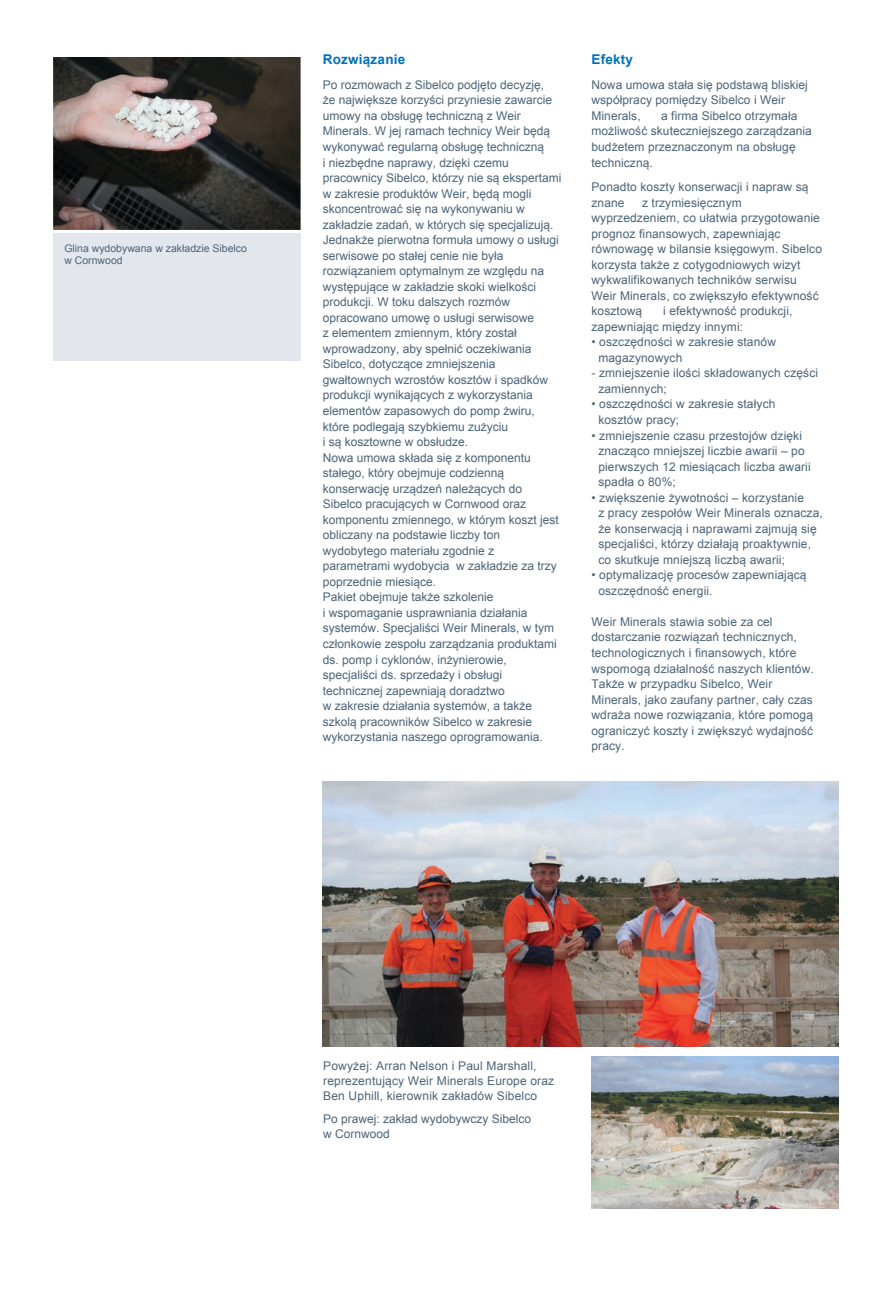
<style>
.page{position:relative;width:893px;height:1290px;background:#fff}
.page>*{position:absolute;margin:0;border:0;box-sizing:border-box;transform-origin:0 0}
.Body_UnivLight_9_12{font:700 13.5px "Arial";letter-spacing:.015em;color:#0072bc}
.Body_UnivLight_9_12-2{font:12px/15.6px "Arial";color:#4b6479}
.Body_UnivLight_9_12-3{font:10.5px/12.6px "Arial";color:#4b6479}
</style>
<div class="page">
<div style="left:53px;top:230px;width:248px;height:131px;background:#e3e6ec"></div>
<svg style="left:53px;top:57px;width:248px;height:176px"></svg>
<img style="left:323px;top:781px;width:516px;height:265px">
<img style="left:591px;top:1056px;width:248px;height:153px">
<p class="Body_UnivLight_9_12-3" style="left:64px;top:242px;width:184px">Glina wydobywana w zakładzie Sibelco w Cornwood</p>
<p class="Body_UnivLight_9_12" style="left:323px;top:51px;width:84px">Rozwiązanie</p>
<p class="Body_UnivLight_9_12-2" style="left:323px;top:77px;width:240px">Po rozmowach z Sibelco podjęto decyzję,<br>że największe korzyści przyniesie zawarcie umowy na obsługę techniczną z Weir Minerals. W jej ramach technicy Weir będą wykonywać regularną obsługę techniczną<br>i niezbędne naprawy, dzięki czemu pracownicy Sibelco, którzy nie są ekspertami w zakresie produktów Weir, będą mogli skoncentrować się na wykonywaniu w zakładzie zadań, w których się specjalizują.<br>Jednakże pierwotna formuła umowy o usługi serwisowe po stałej cenie nie była rozwiązaniem optymalnym ze względu na występujące w zakładzie skoki wielkości produkcji. W toku dalszych rozmów opracowano umowę o usługi serwisowe<br>z elementem zmiennym, który został wprowadzony, aby spełnić oczekiwania Sibelco, dotyczące zmniejszenia gwałtownych wzrostów kosztów i spadków produkcji wynikających z wykorzystania elementów zapasowych do pomp żwiru, które podlegają szybkiemu zużyciu<br>i są kosztowne w obsłudze.<br>Nowa umowa składa się z komponentu stałego, który obejmuje codzienną konserwację urządzeń należących do Sibelco pracujących w Cornwood oraz komponentu zmiennego, w którym koszt jest obliczany na podstawie liczby ton wydobytego materiału zgodnie z parametrami wydobycia w zakładzie za trzy poprzednie miesiące.<br>Pakiet obejmuje także szkolenie<br>i wspomaganie usprawniania działania systemów. Specjaliści Weir Minerals, w tym członkowie zespołu zarządzania produktami ds. pomp i cyklonów, inżynierowie, specjaliści ds. sprzedaży i obsługi technicznej zapewniają doradztwo<br>w zakresie działania systemów, a także szkolą pracowników Sibelco w zakresie wykorzystania naszego oprogramowania.</p>
<p class="Body_UnivLight_9_12" style="left:591px;top:51px;width:43px">Efekty</p>
<p class="Body_UnivLight_9_12-2" style="left:591px;top:77px;width:218px">Nowa umowa stała się podstawą bliskiej współpracy pomiędzy Sibelco i Weir<br>Minerals,</p>
<p class="Body_UnivLight_9_12-2" style="left:591px;top:108px;width:222px;text-indent:70px">a firma Sibelco otrzymała możliwość skuteczniejszego zarządzania budżetem przeznaczonym na obsługę techniczną.</p>
<p class="Body_UnivLight_9_12-2" style="left:591px;top:179px;width:219px">Ponadto koszty konserwacji i napraw są znane</p>
<p class="Body_UnivLight_9_12-2" style="left:591px;top:195px;width:232px;text-indent:51px">z trzymiesięcznym wyprzedzeniem, co ułatwia przygotowanie prognoz finansowych, zapewniając równowagę w bilansie księgowym. Sibelco korzysta także z cotygodniowych wizyt wykwalifikowanych techników serwisu Weir Minerals, co zwiększyło efektywność kosztową</p>
<p class="Body_UnivLight_9_12-2" style="left:591px;top:303px;width:203px;text-indent:72px">i efektywność produkcji, zapewniając między innymi:</p>
<p class="Body_UnivLight_9_12-2" style="left:598px;top:334px;width:179px;text-indent:-7px">• oszczędności w zakresie stanów magazynowych</p>
<p class="Body_UnivLight_9_12-2" style="left:598px;top:365px;width:221px;text-indent:-7px">- zmniejszenie ilości składowanych części zamiennych;</p>
<p class="Body_UnivLight_9_12-2" style="left:598px;top:397px;width:179px;text-indent:-7px">• oszczędności w zakresie stałych kosztów pracy;</p>
<p class="Body_UnivLight_9_12-2" style="left:598px;top:428px;width:214px;text-indent:-7px">• zmniejszenie czasu przestojów dzięki znacząco mniejszej liczbie awarii – po pierwszych 12 miesiącach liczba awarii spadła o 80%;</p>
<p class="Body_UnivLight_9_12-2" style="left:598px;top:490px;width:226px;text-indent:-7px">• zwiększenie żywotności – korzystanie<br>z pracy zespołów Weir Minerals oznacza, że konserwacją i naprawami zajmują się specjaliści, którzy działają proaktywnie, co skutkuje mniejszą liczbą awarii;</p>
<p class="Body_UnivLight_9_12-2" style="left:598px;top:567px;width:210px;text-indent:-7px">• optymalizację procesów zapewniającą oszczędność energii.</p>
<p class="Body_UnivLight_9_12-2" style="left:591px;top:614px;width:224px">Weir Minerals stawia sobie za cel dostarczanie rozwiązań technicznych, technologicznych i finansowych, które wspomogą działalność naszych klientów.<br>Także w przypadku Sibelco, Weir Minerals, jako zaufany partner, cały czas wdraża nowe rozwiązania, które pomogą ograniczyć koszty i zwiększyć wydajność pracy.</p>
<p class="Body_UnivLight_9_12-2" style="left:323px;top:1059px;width:233px;line-height:14.9px">Powyżej: Arran Nelson i Paul Marshall, reprezentujący Weir Minerals Europe oraz<br>Ben Uphill, kierownik zakładów Sibelco</p>
<p class="Body_UnivLight_9_12-2" style="left:323px;top:1112px;width:210px;line-height:14.4px">Po prawej: zakład wydobywczy Sibelco w Cornwood</p>
</div>
